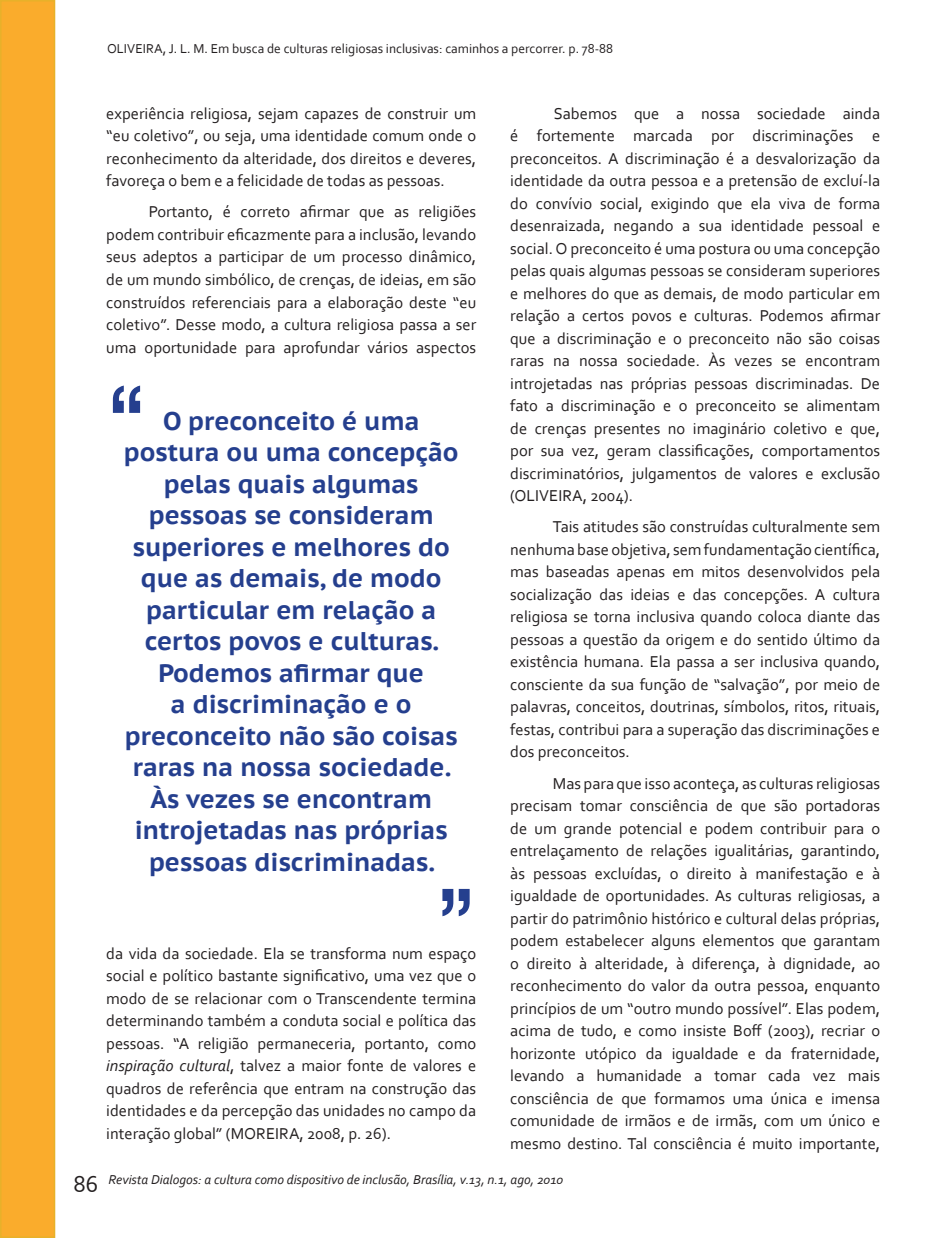
<style>
.page{position:relative;width:944px;height:1238px;background:#fff}
.page>*{position:absolute;margin:0;border:0;box-sizing:border-box;transform-origin:0 0}
.t1{font:108px "Bangla Sangam MN";color:#253f8e}
.tit-art{font:700 25.5px/31.5px "PT Sans Caption";color:#253f8e;text-align:center}
.t2{font:16.5px/22.5px "Corbel";color:#231f20;text-align:justify}
.cabeçalho{font:13.5px "Corbel";color:#231f20}
.t3{font:italic 13.5px "Corbel";color:#231f20}
.s1{font-style:italic}
.s2{font-style:normal;font-size:24px}
</style>
<div class="page">
<div style="left:0;top:0;width:55px;height:1237px;background:#faac2c;border:2px solid #e8b12a"></div>
<p class="cabeçalho" style="left:107px;top:40px;width:508px">OLIVEIRA, J. L. M. Em busca de culturas religiosas inclusivas: caminhos a percorrer. p. 78-88</p>
<p class="t2" style="left:106px;top:102px;width:371px">experiência religiosa, sejam capazes de construir um “eu coletivo”, ou seja, uma identidade comum onde o reconhecimento da alteridade, dos direitos e deveres, favoreça o bem e a felicidade de todas as pessoas.</p>
<p class="t2" style="left:106px;top:200px;width:371px;text-indent:43px">Portanto, é correto afirmar que as religiões podem contribuir eficazmente para a inclusão, levando seus adeptos a participar de um processo dinâmico, de um mundo simbólico, de crenças, de ideias, em são construídos referenciais para a elaboração deste “eu coletivo”. Desse modo, a cultura religiosa passa a ser uma oportunidade para aprofundar vários aspectos</p>
<p class="t1" style="left:106px;top:360px;width:40px">“</p>
<p class="tit-art" style="left:124px;top:404px;width:336px">O preconceito é uma postura ou uma concepção pelas quais algumas pessoas se consideram superiores e melhores do que as demais, de modo particular em relação a certos povos e culturas.<br>Podemos afirmar que<br>a discriminação e o preconceito não são coisas raras na nossa sociedade.<br>Às vezes se encontram introjetadas nas próprias pessoas discriminadas.</p>
<p class="t1" style="left:476px;top:941px;width:40px;rotate:-180deg">“</p>
<p class="t2" style="left:106px;top:941px;width:371px">da vida da sociedade. Ela se transforma num espaço social e político bastante significativo, uma vez que o modo de se relacionar com o Transcendente termina determinando também a conduta social e política das pessoas. “A religião permaneceria, portanto, como <span class="s1">inspiração cultural</span>, talvez a maior fonte de valores e quadros de referência que entram na construção das identidades e da percepção das unidades no campo da interação global” (MOREIRA, 2008, p. 26).</p>
<p class="t2" style="left:510px;top:101px;width:371px;text-indent:43px">Sabemos que a nossa sociedade ainda é fortemente marcada por discriminações e preconceitos. A discriminação é a desvalorização da identidade da outra pessoa e a pretensão de excluí-la do convívio social, exigindo que ela viva de forma desenraizada, negando a sua identidade pessoal e social. O preconceito é uma postura ou uma concepção pelas quais algumas pessoas se consideram superiores e melhores do que as demais, de modo particular em relação a certos povos e culturas. Podemos afirmar que a discriminação e o preconceito não são coisas raras na nossa sociedade. Às vezes se encontram introjetadas nas próprias pessoas discriminadas. De fato a discriminação e o preconceito se alimentam de crenças presentes no imaginário coletivo e que, por sua vez, geram classificações, comportamentos discriminatórios, julgamentos de valores e exclusão (OLIVEIRA, 2004).</p>
<p class="t2" style="left:510px;top:515px;width:371px;text-indent:43px">Tais atitudes são construídas culturalmente sem nenhuma base objetiva, sem fundamentação científica, mas baseadas apenas em mitos desenvolvidos pela socialização das ideias e das concepções. A cultura religiosa se torna inclusiva quando coloca diante das pessoas a questão da origem e do sentido último da existência humana. Ela passa a ser inclusiva quando, consciente da sua função de “salvação”, por meio de palavras, conceitos, doutrinas, símbolos, ritos, rituais, festas, contribui para a superação das discriminações e dos preconceitos.</p>
<p class="t2" style="left:510px;top:771px;width:371px;text-indent:43px">Mas para que isso aconteça, as culturas religiosas precisam tomar consciência de que são portadoras de um grande potencial e podem contribuir para o entrelaçamento de relações igualitárias, garantindo, às pessoas excluídas, o direito à manifestação e à igualdade de oportunidades. As culturas religiosas, a partir do patrimônio histórico e cultural delas próprias, podem estabelecer alguns elementos que garantam o direito à alteridade, à diferença, à dignidade, ao reconhecimento do valor da outra pessoa, enquanto princípios de um “outro mundo possível”. Elas podem, acima de tudo, e como insiste Boff (2003), recriar o horizonte utópico da igualdade e da fraternidade, levando a humanidade a tomar cada vez mais consciência de que formamos uma única e imensa comunidade de irmãos e de irmãs, com um único e mesmo destino. Tal consciência é muito importante,</p>
<p class="t3" style="left:73px;top:1171px;width:492px"><span class="s2">86</span> Revista Dialogos: a cultura como dispositivo de inclusão, Brasília, v.13, n.1, ago, 2010</p>
</div>
